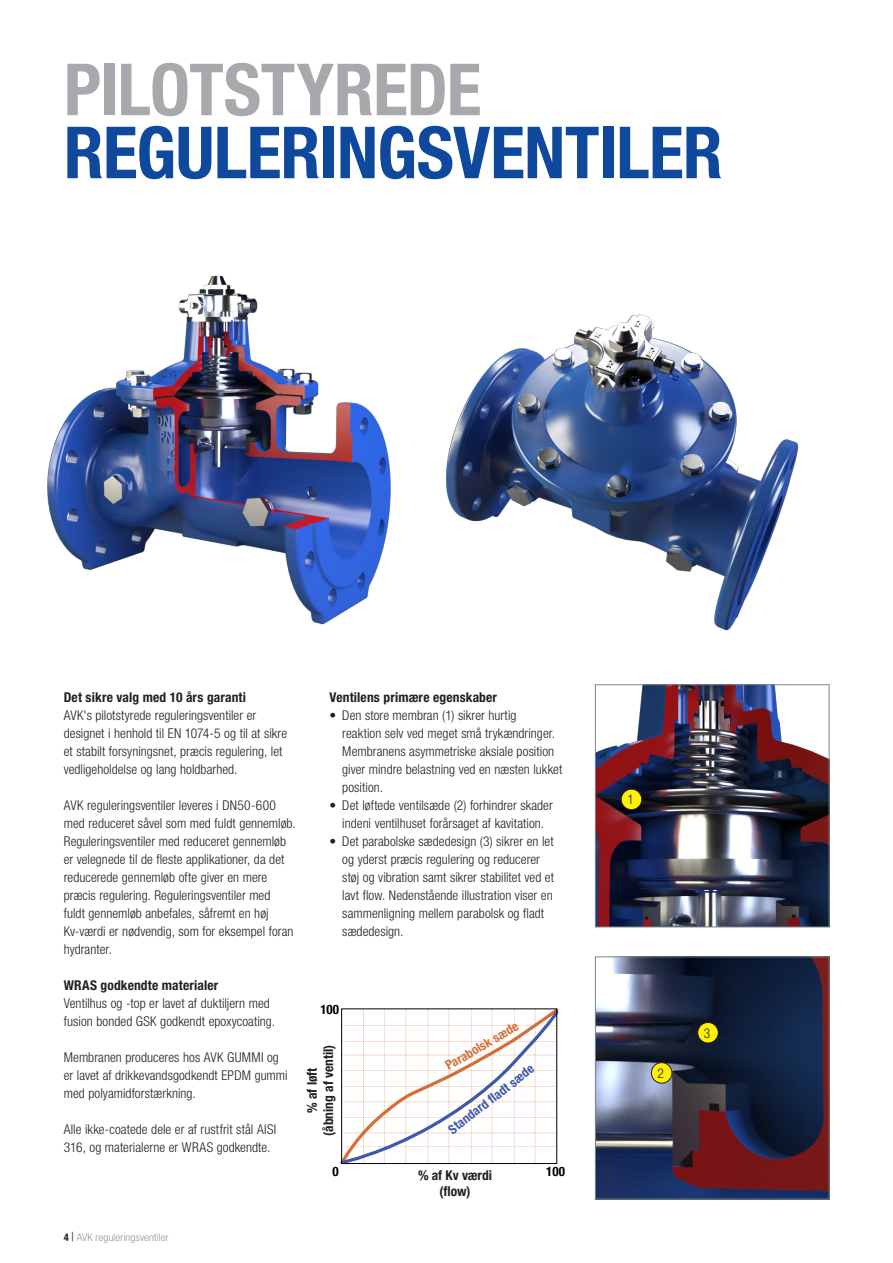
<style>
.page{position:relative;width:893px;height:1263px;background:#fff}
.page>*{position:absolute;margin:0;border:0;box-sizing:border-box;transform-origin:0 0}
.HEADLINE_BLUE_left_s{font:700 condensed 72px/63px "Helvetica Neue LT Pro";letter-spacing:-.01em;color:#0f499d}
.BODY_COPY{font:300 condensed 13.5px/18px "Helvetica Neue LT Pro";letter-spacing:.005em;color:#231f20}
.SUB_HEADLINES{font:700 condensed 13.5px "Helvetica Neue LT Pro";letter-spacing:.01em;color:#231f20}
.cirkle_no{font:300 condensed 13.5px "Helvetica Neue LT Pro";color:#231f20}
.t1{font:700 condensed 13.05px "Helvetica Neue LT Pro";color:#000}
.t2{font:700 condensed 13.05px "Helvetica Neue LT Pro";color:#4058ab}
.t3{font:700 condensed 13.05px "Helvetica Neue LT Pro";color:#d36f38}
.t4{font:100 condensed 10.5px "Helvetica Neue LT Pro";letter-spacing:.02em;color:#6c6d70;scale:1.1 1}
.s1{color:#a8a9ad}
.s2{font-weight:700;color:#231f20}
.s3{font-family:"Times New Roman";font-weight:700;font-stretch:normal;color:#231f20}
</style>
<div class="page">
<img style="left:47px;top:275px;width:331px;height:350px">
<img style="left:597px;top:687px;width:230px;height:238px">
<div style="left:595px;top:685px;width:234px;height:242px;border:1px solid #7f868a"></div>
<img style="left:597px;top:959px;width:230px;height:238px">
<div style="left:595px;top:957px;width:234px;height:242px;border:1px solid #7f868a"></div>
<div style="left:621px;top:789px;width:21px;height:21px;background:#fff101;border-radius:50%"></div>
<div style="left:621px;top:789px;width:21px;height:21px;border:1px solid #231f20;border-radius:50%"></div>
<div style="left:698px;top:1022px;width:20px;height:21px;background:#fff101;border-radius:50%"></div>
<div style="left:697px;top:1022px;width:22px;height:21px;border:1px solid #231f20;border-radius:50%"></div>
<div style="left:651px;top:1063px;width:21px;height:20px;background:#fff101;border-radius:50%"></div>
<div style="left:651px;top:1062px;width:21px;height:21px;border:1px solid #231f20;border-radius:50%"></div>
<img style="left:378px;top:314px;width:421px;height:317px">
<svg style="left:340px;top:1008px;width:219px;height:157px"></svg>
<div style="left:341px;top:1009px;width:216px;height:155px;border:1px solid #000"></div>
<p class="HEADLINE_BLUE_left_s" style="left:64px;top:57px;width:661px"><span class="s1">PILOTSTYREDE<br></span>REGULERINGSVENTILER</p>
<p class="SUB_HEADLINES" style="left:64px;top:689px;width:184px">Det sikre valg med 10 års garanti</p>
<p class="BODY_COPY" style="left:64px;top:706px;width:225px">AVK's pilotstyrede reguleringsventiler er designet i henhold til EN 1074-5 og til at sikre et stabilt forsyningsnet, præcis regulering, let vedligeholdelse og lang holdbarhed.</p>
<p class="BODY_COPY" style="left:64px;top:796px;width:233px">AVK reguleringsventiler leveres i DN50-600 med reduceret såvel som med fuldt gennemløb.<br>Reguleringsventiler med reduceret gennemløb er velegnede til de fleste applikationer, da det reducerede gennemløb ofte giver en mere præcis regulering. Reguleringsventiler med<br>fuldt gennemløb anbefales, såfremt en høj Kv-værdi er nødvendig, som for eksempel foran hydranter.</p>
<p class="SUB_HEADLINES" style="left:64px;top:977px;width:156px">WRAS godkendte materialer</p>
<p class="BODY_COPY" style="left:64px;top:994px;width:213px">Ventilhus og -top er lavet af duktiljern med fusion bonded GSK godkendt epoxycoating.</p>
<p class="BODY_COPY" style="left:64px;top:1048px;width:225px">Membranen produceres hos AVK GUMMI og er lavet af drikkevandsgodkendt EPDM gummi med polyamidforstærkning.</p>
<p class="BODY_COPY" style="left:64px;top:1120px;width:214px">Alle ikke-coatede dele er af rustfrit stål AISI<br>316, og materialerne er WRAS godkendte.</p>
<p class="SUB_HEADLINES" style="left:330px;top:689px;width:169px">Ventilens primære egenskaber</p>
<p class="BODY_COPY" style="left:342px;top:706px;width:221px;text-indent:-13px">• Den store membran (1) sikrer hurtig<br>reaktion selv ved meget små trykændringer.<br>Membranens asymmetriske aksiale position giver mindre belastning ved en næsten lukket position.</p>
<p class="BODY_COPY" style="left:330px;top:796px;width:225px;text-align:center">• Det løftede ventilsæde (2) forhindrer skader indeni ventilhuset forårsaget af kavitation.</p>
<p class="BODY_COPY" style="left:342px;top:832px;width:213px;text-indent:-13px">• Det parabolske sædedesign (3) sikrer en let og yderst præcis regulering og reducerer støj og vibration samt sikrer stabilitet ved et lavt flow. Nedenstående illustration viser en sammenligning mellem parabolsk og fladt sædedesign.</p>
<p class="t1" style="left:320px;top:1001px;width:20px">100</p>
<p class="t3" style="left:442px;top:1059px;width:84px;rotate:-30deg">Parabolsk sæde</p>
<p class="SUB_HEADLINES" style="left:320px;top:1136px;width:93px;rotate:-90deg">(åbning af ventil)</p>
<p class="t1" style="left:323px;top:1104px;width:45px;rotate:-90deg">% af løft</p>
<p class="t2" style="left:445px;top:1125px;width:106px;rotate:-38deg">Standard fl adt sæde</p>
<p class="SUB_HEADLINES" style="left:304px;top:1113px;width:47px;rotate:-90deg">% af løft</p>
<p class="t1" style="left:333px;top:1163px;width:8px">0</p>
<p class="SUB_HEADLINES" style="left:418px;top:1166px;width:75px">% af Kv værdi</p>
<p class="t1" style="left:546px;top:1163px;width:20px">100</p>
<p class="SUB_HEADLINES" style="left:439px;top:1183px;width:33px">(flow)</p>
<p class="t1" style="left:418px;top:1168px;width:73px">% af Kv værdi</p>
<p class="t4" style="left:64px;top:1231px;width:97px"><span class="s2">4</span> <span class="s3">|</span> AVK reguleringsventiler</p>
<p class="cirkle_no" style="left:627px;top:792px;width:8px">1</p>
<p class="cirkle_no" style="left:657px;top:1065px;width:8px">2</p>
<p class="cirkle_no" style="left:704px;top:1025px;width:8px">3</p>
</div>
